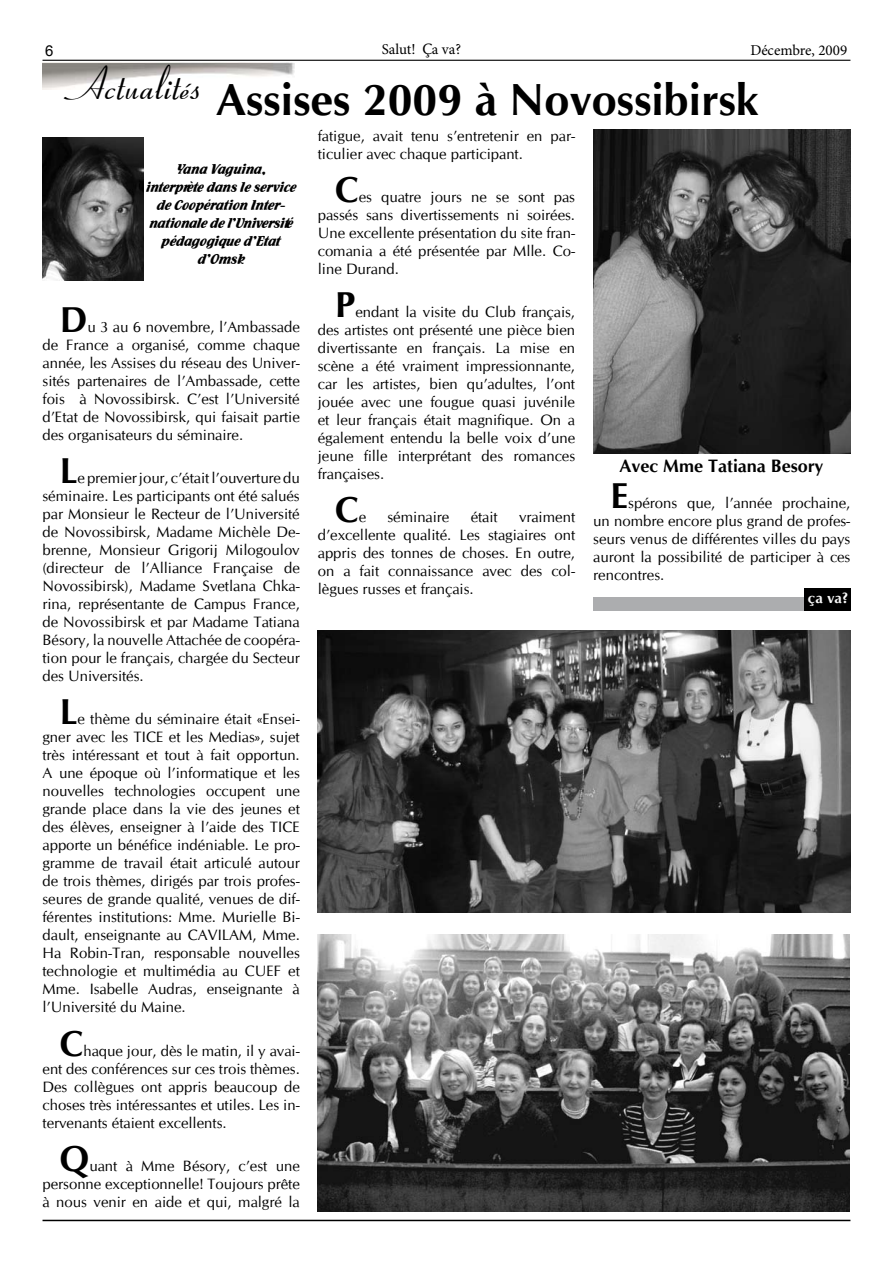
<style>
.page{position:relative;width:893px;height:1263px;background:#fff}
.page>*{position:absolute;margin:0;border:0;box-sizing:border-box;transform-origin:0 0}
.t1{font:700 45px "CG Omega";color:#000}
.t2{font:700 36px "CG Omega";color:#000}
.t3{font:700 18px "CG Omega";color:#000}
.t4{font:15px/18px "CG Omega";color:#000;text-align:justify}
.t5{font:15px/18px "Flamenco D";letter-spacing:.01em;color:#000;text-align:center}
.t6{font:15px "Minion Pro";color:#000}
.t7{font:700 15px "CG Omega";color:#f9f9f9}
.t8{font:15px "Arial";color:#000}
.s1{font-family:"CG Omega"}
</style>
<div class="page">
<hr style="left:43px;top:60px;width:807px;height:1px;background:#000">
<hr style="left:43px;top:1220px;width:807px;height:1px;background:#000">
<img style="left:43px;top:137px;width:101px;height:144px">
<img style="left:594px;top:130px;width:256px;height:324px">
<img style="left:318px;top:934px;width:531px;height:277px">
<img style="left:318px;top:630px;width:532px;height:283px">
<div style="left:804px;top:589px;width:46px;height:22px;background:#000"></div>
<div style="left:593px;top:597px;width:211px;height:14px;background:#acadaf"></div>
<img style="left:42px;top:62px;width:252px;height:27px">
<svg style="left:176px;top:81px;width:20px;height:8px"></svg>
<p class="t8" style="left:45px;top:41px;width:10px">6</p>
<p class="t6" style="left:382px;top:39px;width:81px">Salut! <span class="s1">Ç</span>a va?</p>
<p class="t6" style="left:750px;top:40px;width:98px">Décembre, 2009</p>
<h1 class="t1" style="left:60px;top:72px;width:700px"><sup>Actualit</sup><sup>é</sup><sup>s</sup> Assises 2009 à Novossibirsk</h1>
<p class="t5" style="left:147px;top:160px;width:151px">Yana Vaguina, interprète dans le service de Coopération Inter&shy;nationale de l’Université pédagogique d’Etat d’Omsk</p>
<h2 class="t2" style="left:60px;top:297px;width:29px">D</h2>
<p class="t4" style="left:43px;top:318px;width:259px;text-indent:45px">u 3 au 6 novembre, l’Ambassade de France a organisé, comme chaque année, les Assises du réseau des Univer&shy;sités partenaires de l’Ambassade, cette fois à Novossibirsk. C’est l’Université d’Etat de Novossibirsk, qui faisait partie des organisateurs du séminaire.</p>
<h2 class="t2" style="left:60px;top:448px;width:19px">L</h2>
<p class="t4" style="left:43px;top:469px;width:259px;text-indent:35px">e premier jour, c’était l’ouverture du séminaire. Les participants ont été salués par Monsieur le Recteur de l’Université de Novossibirsk, Madame Michèle De&shy;brenne, Monsieur Grigorij Milogoulov (directeur de l’Alliance Française de Novossibirsk), Madame Svetlana Chka&shy;rina, représentante de Campus France, de Novossibirsk et par Madame Tatiana Bésory, la nouvelle Attachée de coopéra&shy;tion pour le français, chargée du Secteur des Universités.</p>
<h2 class="t2" style="left:60px;top:689px;width:19px">L</h2>
<p class="t4" style="left:43px;top:710px;width:259px;text-indent:35px">e thème du séminaire était «Ensei&shy;gner avec les TICE et les Medias», sujet très intéressant et tout à fait opportun.<br>A une époque où l’informatique et les nouvelles technologies occupent une grande place dans la vie des jeunes et des élèves, enseigner à l’aide des TICE apporte un bénéfice indéniable. Le pro&shy;gramme de travail était articulé autour de trois thèmes, dirigés par trois profes&shy;seures de grande qualité, venues de dif&shy;férentes institutions: Mme. Murielle Bi&shy;dault, enseignante au CAVILAM, Mme.<br>Ha Robin-Tran, responsable nouvelles technologie et multimédia au CUEF et Mme. Isabelle Audras, enseignante à l’Université du Maine.</p>
<h2 class="t2" style="left:60px;top:1021px;width:25px">C</h2>
<p class="t4" style="left:43px;top:1042px;width:259px;text-indent:41px">haque jour, dès le matin, il y avai&shy;ent des conférences sur ces trois thèmes.<br>Des collègues ont appris beaucoup de choses très intéressantes et utiles. Les in&shy;tervenants étaient excellents.</p>
<h2 class="t2" style="left:60px;top:1136px;width:31px">Q</h2>
<p class="t4" style="left:43px;top:1157px;width:259px;text-indent:47px">uant à Mme Bésory, c’est une personne exceptionnelle! Toujours prête à nous venir en aide et qui, malgré la</p>
<p class="t4" style="left:318px;top:127px;width:259px">fatigue, avait tenu s’entretenir en par&shy;ticulier avec chaque participant.</p>
<h2 class="t2" style="left:335px;top:167px;width:25px">C</h2>
<p class="t4" style="left:318px;top:188px;width:259px;text-indent:41px">es quatre jours ne se sont pas passés sans divertissements ni soirées.<br>Une excellente présentation du site fran&shy;comania a été présentée par Mlle. Co&shy;line Durand.</p>
<h2 class="t2" style="left:335px;top:282px;width:22px">P</h2>
<p class="t4" style="left:318px;top:303px;width:259px;text-indent:38px">endant la visite du Club français, des artistes ont présenté une pièce bien divertissante en français. La mise en scène a été vraiment impressionnante, car les artistes, bien qu’adultes, l’ont jouée avec une fougue quasi juvénile et leur français était magnifique. On a également entendu la belle voix d’une jeune fille interprétant des romances françaises.</p>
<h2 class="t2" style="left:335px;top:488px;width:25px">C</h2>
<p class="t4" style="left:318px;top:508px;width:259px;text-indent:201px">vraiment d’excellente qualité. Les stagiaires ont appris des tonnes de choses. En outre, on a fait connaissance avec des col&shy;lègues russes et français.</p>
<p class="t4" style="left:359px;top:508px;width:9px">e</p>
<p class="t4" style="left:387px;top:508px;width:63px">séminaire</p>
<p class="t4" style="left:471px;top:508px;width:29px">était</p>
<p class="t3" style="left:619px;top:455px;width:206px">Avec Mme Tatiana Besory</p>
<h2 class="t2" style="left:610px;top:473px;width:19px">E</h2>
<p class="t4" style="left:593px;top:494px;width:259px;text-indent:35px">spérons que, l’année prochaine, un nombre encore plus grand de profes&shy;seurs venus de différentes villes du pays auront la possibilité de participer à ces rencontres.</p>
<p class="t7" style="left:808px;top:588px;width:42px">ça va?</p>
</div>
